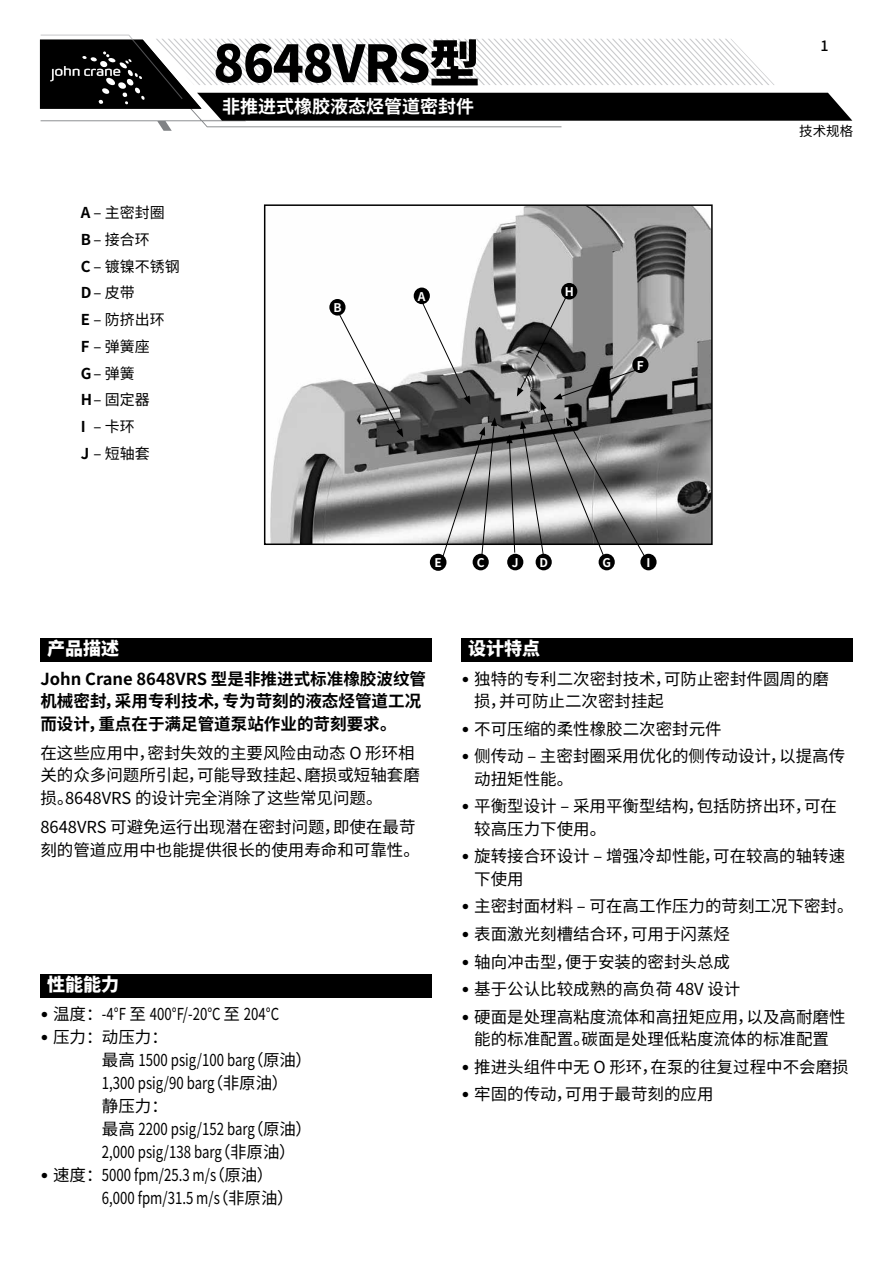
<style>
.page{position:relative;width:893px;height:1263px;background:#fff}
.page>*{position:absolute;margin:0;border:0;box-sizing:border-box;transform-origin:0 0}
.t1{font:900 51px "Noto Sans CJ Ksc";letter-spacing:-.025em;color:#000}
.t2{font:700 18px "Noto Sans CJ Ksc";color:#fff}
.t3{font:900 18px "Noto Sans CJ Ksc";color:#fff}
.t4{font:16.5px/22.5px "Noto Sans CJ Ksc";color:#000}
.t5{font:700 16.5px/22.5px "Noto Sans CJ Ksc";color:#000}
.t6{font:15px/26.7px "Noto Sans CJ Ksc";color:#000}
.t7{font:500 14.25px "Noto Sans CJ Ksc";color:#000}
.t8{font:13.5px "Noto Sans CJ Ksc";color:#000}
.t9{font:700 12px "Noto Sans CJ Ksc";color:#fff}
.s1{font-weight:700}
.s2{font-family:"DIN Pro";font-weight:700}
</style>
<div class="page">
<svg style="left:40px;top:35px;width:812px;height:96px"></svg>
<div style="left:40px;top:639px;width:391px;height:23px;background:#000"></div>
<div style="left:461px;top:639px;width:392px;height:23px;background:#000"></div>
<div style="left:40px;top:974px;width:391px;height:24px;background:#000"></div>
<img style="left:270px;top:207px;width:440px;height:335px">
<div style="left:264px;top:204px;width:449px;height:341px;border:2px solid #000"></div>
<div style="left:414px;top:288px;width:16px;height:16px;background:#000;border-radius:50%"></div>
<div style="left:430px;top:554px;width:16px;height:17px;background:#000;border-radius:50%"></div>
<div style="left:329px;top:299px;width:17px;height:17px;background:#000;border-radius:50%"></div>
<div style="left:473px;top:554px;width:16px;height:16px;background:#000;border-radius:50%"></div>
<div style="left:507px;top:554px;width:16px;height:16px;background:#000;border-radius:50%"></div>
<div style="left:536px;top:554px;width:16px;height:16px;background:#000;border-radius:50%"></div>
<div style="left:599px;top:554px;width:16px;height:16px;background:#000;border-radius:50%"></div>
<div style="left:640px;top:554px;width:17px;height:16px;background:#000;border-radius:50%"></div>
<div style="left:561px;top:283px;width:16px;height:16px;background:#000;border-radius:50%"></div>
<div style="left:632px;top:356px;width:16px;height:17px;background:#000;border-radius:50%"></div>
<svg style="left:421px;top:300px;width:49px;height:105px"></svg>
<svg style="left:338px;top:312px;width:65px;height:125px"></svg>
<svg style="left:441px;top:417px;width:56px;height:145px"></svg>
<svg style="left:506px;top:296px;width:140px;height:262px;background:#888"></svg>
<h1 class="t1" style="left:213px;top:35px;width:268px">8648VRS型</h1>
<p class="t6" style="left:81px;top:199px;width:101px"><span class="s1">A</span> – 主密封圈<br><span class="s1">B</span> – 接合环<br><span class="s1">C</span> – 镀镍不锈钢<br><span class="s1">D</span>– 皮带<br><span class="s1">E</span> – 防挤出环<br><span class="s1">F</span> – 弹簧座<br><span class="s1">G</span>– 弹簧<br><span class="s1">H</span>– 固定器<br><span class="s1">I</span> – 卡环<br><span class="s1">J</span> – 短轴套</p>
<p class="t2" style="left:222px;top:97px;width:253px">非推进式橡胶液态烃管道密封件</p>
<p class="t9" style="left:333px;top:301px;width:10px">B</p>
<p class="t9" style="left:418px;top:290px;width:9px">A</p>
<p class="t9" style="left:565px;top:285px;width:11px">H</p>
<p class="t9" style="left:637px;top:359px;width:9px">F</p>
<p class="t9" style="left:434px;top:556px;width:9px">E</p>
<p class="t9" style="left:477px;top:556px;width:9px">C</p>
<p class="t9" style="left:512px;top:556px;width:8px">J</p>
<p class="t9" style="left:539px;top:556px;width:10px">D</p>
<p class="t9" style="left:602px;top:556px;width:10px">G</p>
<p class="t9" style="left:646px;top:556px;width:5px">I</p>
<p class="t3" style="left:47px;top:639px;width:73px">产品描述</p>
<p class="t3" style="left:468px;top:639px;width:73px">设计特点</p>
<p class="t7" style="left:821px;top:38px;width:10px">1</p>
<p class="t8" style="left:799px;top:124px;width:55px">技术规格</p>
<p class="t5" style="left:40px;top:668px;width:387px">John Crane 8648VRS 型是非推进式标准橡胶波纹管机械密封，采用专利技术，专为苛刻的液态烃管道工况而设计，重点在于满足管道泵站作业的苛刻要求。</p>
<p class="t4" style="left:40px;top:742px;width:381px">在这些应用中，密封失效的主要风险由动态 O 形环相关的众多问题所引起，可能导致挂起、磨损或短轴套磨损。8648VRS 的设计完全消除了这些常见问题。</p>
<p class="t4" style="left:40px;top:816px;width:381px">8648VRS 可避免运行出现潜在密封问题，即使在最苛刻的管道应用中也能提供很长的使用寿命和可靠性。</p>
<p class="t3" style="left:47px;top:974px;width:73px">性能能力</p>
<p class="t4" style="left:40px;top:1003px;width:240px"><span class="s2">•</span> 温度：-4°F 至 400°F/-20°C 至 204°C</p>
<p class="t4" style="left:102px;top:1026px;width:212px;line-height:23.1px;text-indent:-61px"><span class="s2">•</span> 压力：动压力：<br>最高 1500 psig/100 barg（原油）<br>1,300 psig/90 barg（非原油）<br>静压力：<br>最高 2200 psig/152 barg（原油）<br>2,000 psig/138 barg（非原油）</p>
<p class="t4" style="left:102px;top:1164px;width:193px;line-height:23.1px;text-indent:-62px"><span class="s2">•</span> 速度：5000 fpm/25.3 m/s（原油）<br>6,000 fpm/31.5 m/s（非原油）</p>
<p class="t4" style="left:474px;top:667px;width:356px;text-indent:-13px"><span class="s2">•</span> 独特的专利二次密封技术，可防止密封件圆周的磨损，并可防止二次密封挂起</p>
<p class="t4" style="left:461px;top:718px;width:262px"><span class="s2">•</span> 不可压缩的柔性橡胶二次密封元件</p>
<p class="t4" style="left:474px;top:745px;width:372px;text-indent:-13px"><span class="s2">•</span> 侧传动 – 主密封圈采用优化的侧传动设计，以提高传动扭矩性能。</p>
<p class="t4" style="left:474px;top:795px;width:364px;text-indent:-13px"><span class="s2">•</span> 平衡型设计 – 采用平衡型结构，包括防挤出环，可在较高压力下使用。</p>
<p class="t4" style="left:474px;top:845px;width:372px;text-indent:-13px"><span class="s2">•</span> 旋转接合环设计 – 增强冷却性能，可在较高的轴转速下使用</p>
<p class="t4" style="left:461px;top:895px;width:394px"><span class="s2">•</span> 主密封面材料 – 可在高工作压力的苛刻工况下密封。</p>
<p class="t4" style="left:461px;top:923px;width:270px"><span class="s2">•</span> 表面激光刻槽结合环，可用于闪蒸烃</p>
<p class="t4" style="left:461px;top:951px;width:270px"><span class="s2">•</span> 轴向冲击型，便于安装的密封头总成</p>
<p class="t4" style="left:461px;top:978px;width:280px"><span class="s2">•</span> 基于公认比较成熟的高负荷 48V 设计</p>
<p class="t4" style="left:461px;top:1006px;width:386px;text-align:center"><span class="s2">•</span> 硬面是处理高粘度流体和高扭矩应用，以及高耐磨性能的标准配置。碳面是处理低粘度流体的标准配置</p>
<p class="t4" style="left:461px;top:1056px;width:389px"><span class="s2">•</span> 推进头组件中无 O 形环，在泵的往复过程中不会磨损</p>
<p class="t4" style="left:461px;top:1083px;width:254px"><span class="s2">•</span> 牢固的传动，可用于最苛刻的应用</p>
</div>
